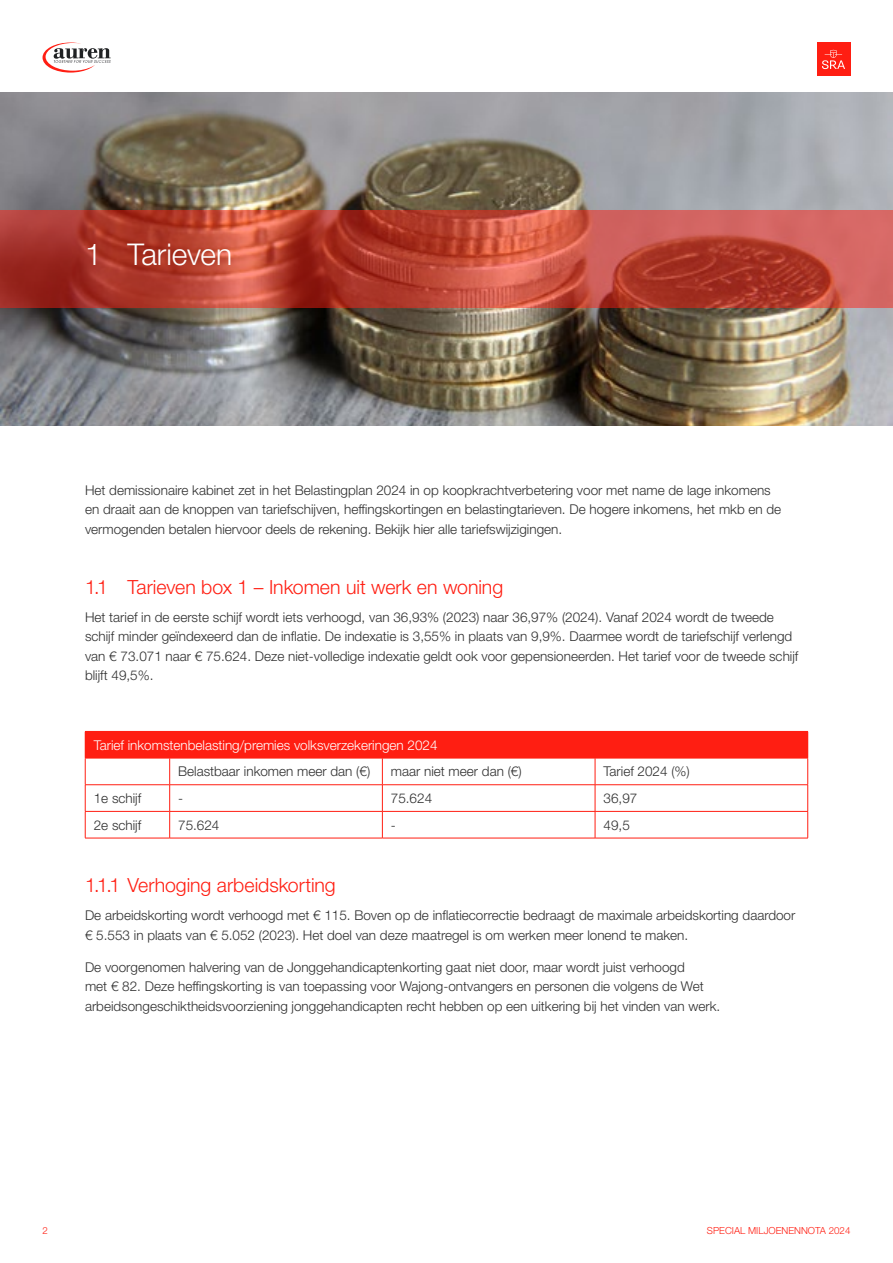
<style>
.page{position:relative;width:893px;height:1263px;background:#fff}
.page>*{position:absolute;margin:0;border:0;box-sizing:border-box;transform-origin:0 0}
.t1{font:300 30px "Helvetica Neue LT Std";letter-spacing:-.005em;color:#fff}
.t2{font:300 19.5px "Helvetica Neue LT Std";color:#ff1e12}
.t3{font:300 13.5px/19.5px "Helvetica Neue LT Std";color:#2f2f2f}
.t4{font:300 13.5px "Helvetica Neue LT Std";color:#fff}
.t5{font:300 9.75px "Helvetica Neue LT Std";color:#ff1e12}
</style>
<div class="page">
<img style="left:0;top:92px;width:893px;height:333px">
<svg style="left:0;top:210px;width:893px;height:98px"></svg>
<div style="left:817px;top:43px;width:33px;height:33px;background:#ff1e12"></div>
<svg style="left:822px;top:50px;width:23px;height:19px"></svg>
<svg style="left:43px;top:43px;width:68px;height:30px"></svg>
<div style="left:85px;top:731px;width:723px;height:27px;background:#ff1e12"></div>
<hr style="left:85px;top:784px;width:85px;height:1px;background:#ff1e12">
<hr style="left:170px;top:784px;width:212px;height:1px;background:#ff1e12">
<hr style="left:382px;top:784px;width:213px;height:1px;background:#ff1e12">
<hr style="left:595px;top:784px;width:213px;height:1px;background:#ff1e12">
<hr style="left:85px;top:811px;width:85px;height:1px;background:#ff1e12">
<hr style="left:170px;top:811px;width:212px;height:1px;background:#ff1e12">
<svg style="left:169px;top:759px;width:1px;height:79px"></svg>
<hr style="left:382px;top:811px;width:213px;height:1px;background:#ff1e12">
<svg style="left:382px;top:759px;width:1px;height:79px"></svg>
<hr style="left:595px;top:811px;width:213px;height:1px;background:#ff1e12">
<svg style="left:595px;top:759px;width:1px;height:79px"></svg>
<hr style="left:85px;top:838px;width:85px;height:1px;background:#ff1e12">
<hr style="left:170px;top:838px;width:212px;height:1px;background:#ff1e12">
<hr style="left:382px;top:838px;width:213px;height:1px;background:#ff1e12">
<hr style="left:595px;top:838px;width:213px;height:1px;background:#ff1e12">
<svg style="left:85px;top:759px;width:1px;height:79px"></svg>
<svg style="left:807px;top:759px;width:1px;height:79px"></svg>
<hr style="left:85px;top:758px;width:85px;height:1px;background:#ff1e12">
<hr style="left:170px;top:758px;width:212px;height:1px;background:#ff1e12">
<hr style="left:382px;top:758px;width:213px;height:1px;background:#ff1e12">
<hr style="left:595px;top:758px;width:213px;height:1px;background:#ff1e12">
<h1 class="t1" style="left:85px;top:236px;width:149px">1 Tarieven</h1>
<p class="t3" style="left:85px;top:480px;width:698px">Het demissionaire kabinet zet in het Belastingplan 2024 in op koopkrachtverbetering voor met name de lage inkomens en draait aan de knoppen van tariefschijven, heffingskortingen en belastingtarieven. De hogere inkomens, het mkb en de vermogenden betalen hiervoor deels de rekening. Bekijk hier alle tariefswijzigingen.</p>
<h2 class="t2" style="left:85px;top:575px;width:420px">1.1 Tarieven box 1 – Inkomen uit werk en woning</h2>
<p class="t3" style="left:85px;top:607px;width:715px">Het tarief in de eerste schijf wordt iets verhoogd, van 36,93% (2023) naar 36,97% (2024). Vanaf 2024 wordt de tweede schijf minder geïndexeerd dan de inflatie. De indexatie is 3,55% in plaats van 9,9%. Daarmee wordt de tariefschijf verlengd van € 73.071 naar € 75.624. Deze niet-volledige indexatie geldt ook voor gepensioneerden. Het tarief voor de tweede schijf blijft 49,5%.</p>
<p class="t4" style="left:94px;top:736px;width:345px">Tarief inkomstenbelasting/premies volksverzekeringen 2024</p>
<p class="t3" style="left:178px;top:761px;width:194px">Belastbaar inkomen meer dan (€)</p>
<p class="t3" style="left:391px;top:761px;width:132px">maar niet meer dan (€)</p>
<p class="t3" style="left:604px;top:761px;width:88px">Tarief 2024 (%)</p>
<p class="t3" style="left:94px;top:788px;width:49px">1e schijf</p>
<p class="t3" style="left:178px;top:788px;width:6px">-</p>
<p class="t3" style="left:391px;top:788px;width:43px">75.624</p>
<p class="t3" style="left:604px;top:788px;width:35px">36,97</p>
<p class="t3" style="left:94px;top:815px;width:49px">2e schijf</p>
<p class="t3" style="left:178px;top:815px;width:43px">75.624</p>
<p class="t3" style="left:391px;top:815px;width:6px">-</p>
<p class="t3" style="left:604px;top:815px;width:28px">49,5</p>
<h2 class="t2" style="left:85px;top:873px;width:252px">1.1.1 Verhoging arbeidskorting</h2>
<p class="t3" style="left:85px;top:905px;width:712px">De arbeidskorting wordt verhoogd met € 115. Boven op de inflatiecorrectie bedraagt de maximale arbeidskorting daardoor € 5.553 in plaats van € 5.052 (2023). Het doel van deze maatregel is om werken meer lonend te maken.</p>
<p class="t3" style="left:85px;top:957px;width:637px">De voorgenomen halvering van de Jonggehandicaptenkorting gaat niet door, maar wordt juist verhoogd<br>met € 82. Deze heffingskorting is van toepassing voor Wajong-ontvangers en personen die volgens de Wet arbeidsongeschiktheidsvoorziening jonggehandicapten recht hebben op een uitkering bij het vinden van werk.</p>
<p class="t5" style="left:43px;top:1224px;width:7px">2</p>
<p class="t5" style="left:707px;top:1224px;width:145px">SPECIAL MILJOENENNOTA 2024</p>
</div>
